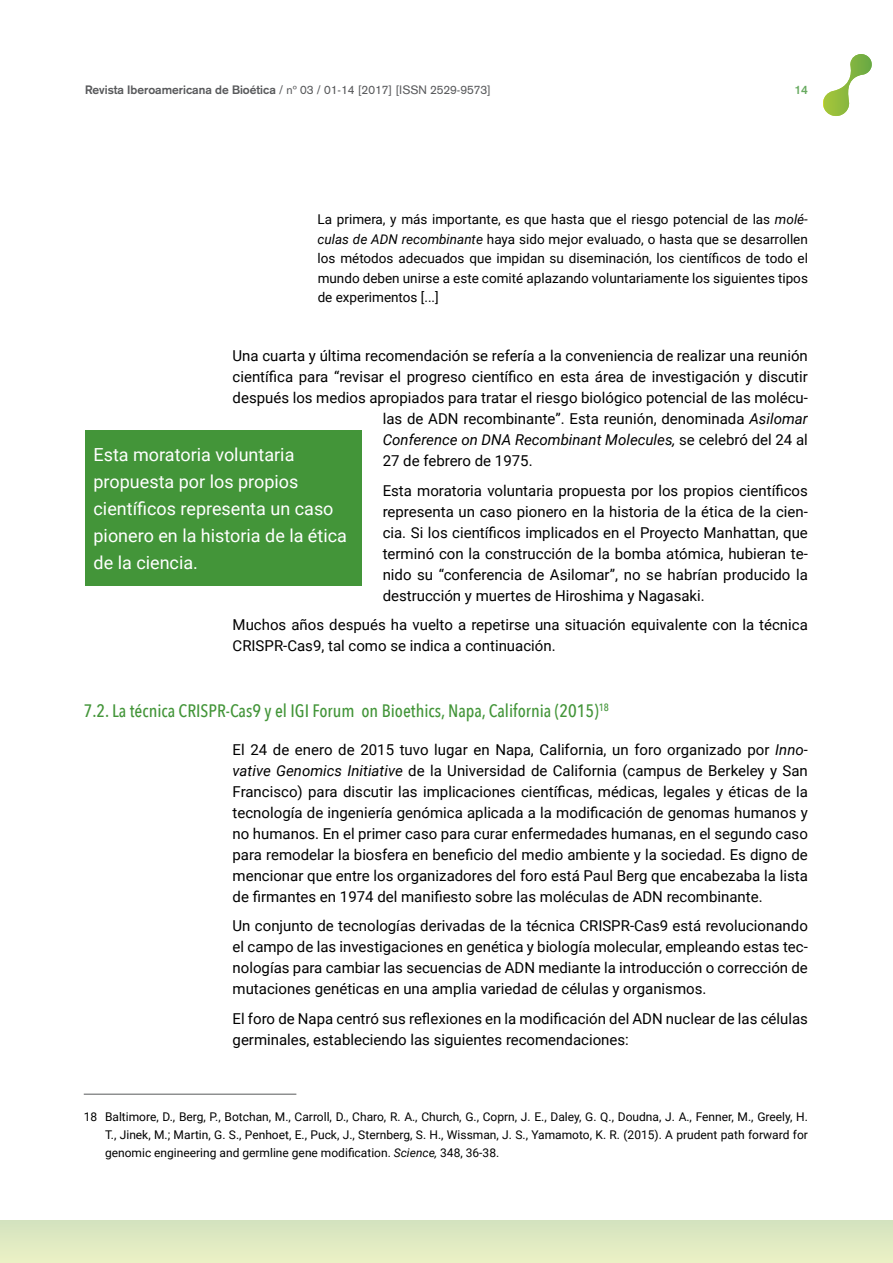
<style>
.page{position:relative;width:893px;height:1263px;background:#fff}
.page>*{position:absolute;margin:0;border:0;box-sizing:border-box;transform-origin:0 0}
.t1{font:18px/27px "Roboto";color:#fff}
.t2{font:500 18px "Avenir Next Condensed";color:#439539}
.t3{font:15px/21px "Roboto";color:#000;text-align:justify}
.t4{font:italic 15px "Roboto";color:#000}
.t5{font:13.5px/19.5px "Roboto";color:#000;text-align:justify}
.t6{font:12px/18px "Roboto";color:#000;text-align:justify}
.t7{font:12px "Akzidenz Grotesk";color:#58595b}
.t8{font:700 12px "Akzidenz Grotesk";color:#68aa60}
.s1{font-weight:700}
.s2{font-style:italic}
.s3{font-style:normal}
</style>
<div class="page">
<div style="left:0;top:1220px;width:893px;height:43px;background:#e0eac2"></div>
<svg style="left:823px;top:54px;width:49px;height:62px"></svg>
<hr style="left:84px;top:1094px;width:212px;height:1px;background:#58595b">
<div style="left:85px;top:431px;width:276px;height:155px;background:#439539"></div>
<p class="t7" style="left:85px;top:83px;width:407px"><span class="s1">Revista Iberoamericana de Bioética</span> / nº 03 / 01-14 [2017] [ISSN 2529-9573]</p>
<p class="t8" style="left:795px;top:83px;width:15px">14</p>
<p class="t5" style="left:318px;top:209px;width:492px">La primera, y más importante, es que hasta que el riesgo potencial de las <span class="s2">molé&shy;culas de ADN recombinante</span> haya sido mejor evaluado, o hasta que se desarrollen los métodos adecuados que impidan su diseminación, los científicos de todo el mundo deben unirse a este comité aplazando voluntariamente los siguientes tipos de experimentos [...]</p>
<p class="t3" style="left:233px;top:345px;width:577px">Una cuarta y última recomendación se refería a la conveniencia de realizar una reunión</p>
<p class="t3" style="left:233px;top:366px;width:577px">científica para “revisar el progreso científico en esta área de investigación y discutir</p>
<p class="t3" style="left:233px;top:387px;width:577px">después los medios apropiados para tratar el riesgo biológico potencial de las molécu-</p>
<p class="t3" style="left:383px;top:408px;width:427px">las de ADN recombinante”. Esta reunión, denominada <span class="s2">Asilomar</span></p>
<p class="t4" style="left:383px;top:430px;width:427px">Conference on DNA Recombinant Molecules, <span class="s3">se celebró del 24 al</span></p>
<p class="t3" style="left:383px;top:450px;width:151px">27 de febrero de 1975.</p>
<p class="t3" style="left:383px;top:480px;width:427px">Esta moratoria voluntaria propuesta por los propios científicos representa un caso pionero en la historia de la ética de la cien&shy;cia. Si los científicos implicados en el Proyecto Manhattan, que terminó con la construcción de la bomba atómica, hubieran te&shy;nido su “conferencia de Asilomar”, no se habrían producido la destrucción y muertes de Hiroshima y Nagasaki.</p>
<p class="t3" style="left:233px;top:614px;width:577px">Muchos años después ha vuelto a repetirse una situación equivalente con la técnica<br>CRISPR-Cas9, tal como se indica a continuación.</p>
<p class="t1" style="left:94px;top:440px;width:255px">Esta moratoria voluntaria propuesta por los propios científicos representa un caso pionero en la historia de la ética de la ciencia.</p>
<p class="t2" style="left:84px;top:699px;width:527px">7.2. La técnica CRISPR-Cas9 y el IGI Forum on Bioethics, Napa, California (2015)<sup>18</sup></p>
<p class="t3" style="left:233px;top:738px;width:577px">El 24 de enero de 2015 tuvo lugar en Napa, California, un foro organizado por <span class="s2">Inno&shy;vative Genomics Initiative</span> de la Universidad de California (campus de Berkeley y San Francisco) para discutir las implicaciones científicas, médicas, legales y éticas de la tecnología de ingeniería genómica aplicada a la modificación de genomas humanos y no humanos. En el primer caso para curar enfermedades humanas, en el segundo caso para remodelar la biosfera en beneficio del medio ambiente y la sociedad. Es digno de mencionar que entre los organizadores del foro está Paul Berg que encabezaba la lista de firmantes en 1974 del manifiesto sobre las moléculas de ADN recombinante.</p>
<p class="t3" style="left:233px;top:915px;width:577px">Un conjunto de tecnologías derivadas de la técnica CRISPR-Cas9 está revolucionando el campo de las investigaciones en genética y biología molecular, empleando estas tec&shy;nologías para cambiar las secuencias de ADN mediante la introducción o corrección de mutaciones genéticas en una amplia variedad de células y organismos.</p>
<p class="t3" style="left:233px;top:1007px;width:577px">El foro de Napa centró sus reflexiones en la modificación del ADN nuclear de las células germinales, estableciendo las siguientes recomendaciones:</p>
<p class="t6" style="left:105px;top:1107px;width:704px;text-indent:-21px">18 Baltimore, D., Berg, P., Botchan, M., Carroll, D., Charo, R. A., Church, G., Coprn, J. E., Daley, G. Q., Doudna, J. A., Fenner, M., Greely, H.<br>T., Jinek, M.; Martin, G. S., Penhoet, E., Puck, J., Sternberg, S. H., Wissman, J. S., Yamamoto, K. R. (2015). A prudent path forward for genomic engineering and germline gene modification. <span class="s2">Science,</span> 348, 36-38.</p>
</div>
